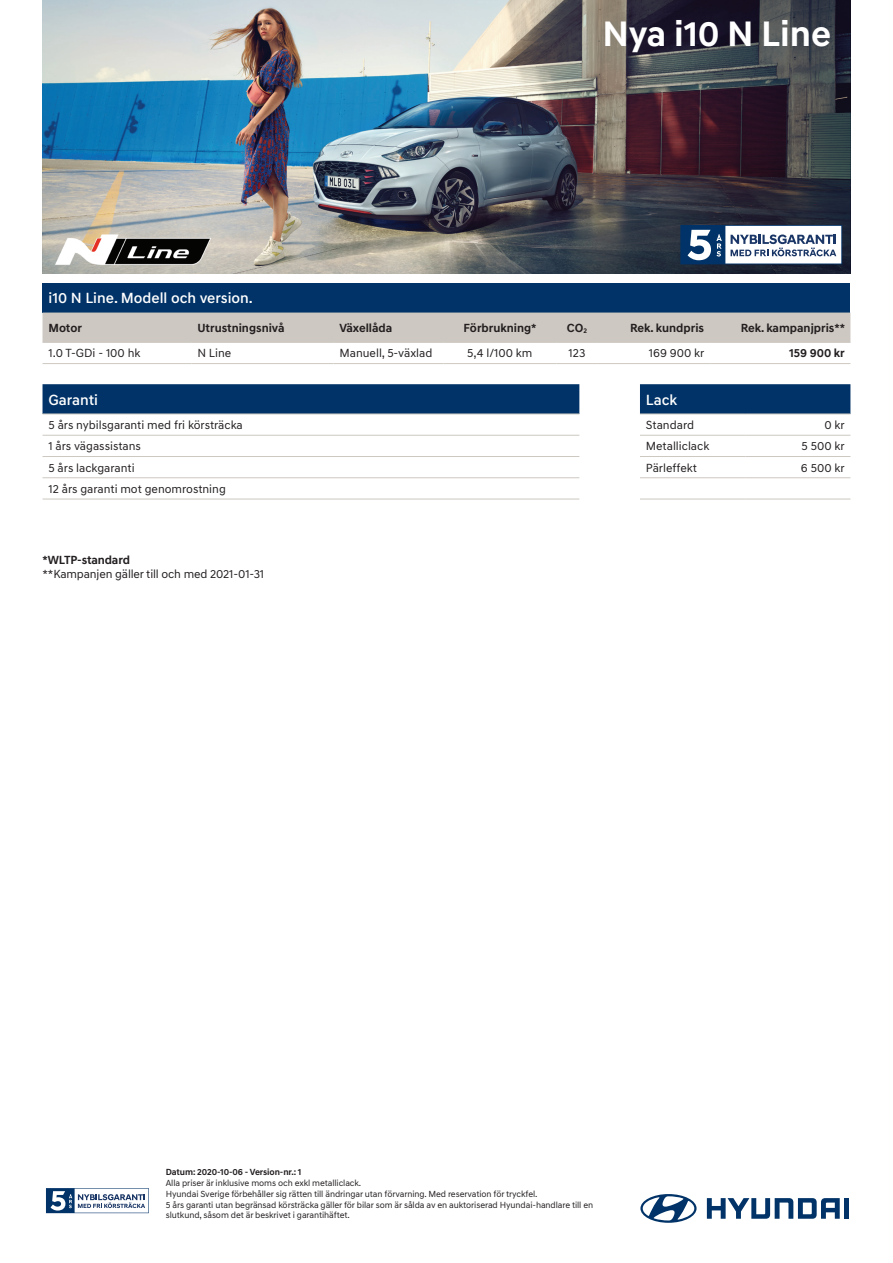
<style>
.page{position:relative;width:893px;height:1263px;background:#fff}
.page>*{position:absolute;margin:0;border:0;box-sizing:border-box;transform-origin:0 0}
.t1{font:700 36px "Hyundai Sans Text";color:#fff}
.t2{font:500 15px "Hyundai Sans Text";color:#fff}
.t3{font:12px "Hyundai Sans Text";color:#231f20}
.t4{font:700 12px "Hyundai Sans Text";color:#231f20}
.t5{font:9px/10.8px "Hyundai Sans Text";letter-spacing:-.01em;color:#231f20}
.t6{font:700 9px "Hyundai Sans Text";letter-spacing:-.01em;color:#231f20}
</style>
<div class="page">
<img style="left:43px;top:0;width:807px;height:273px">
<svg style="left:707px;top:1198px;width:133px;height:21px"></svg>
<div style="left:844px;top:1198px;width:5px;height:21px;background:#013368"></div>
<svg style="left:640px;top:1194px;width:57px;height:29px"></svg>
<div style="left:43px;top:283px;width:807px;height:30px;background:#013368"></div>
<div style="left:43px;top:313px;width:807px;height:29px;background:#cdc8c1"></div>
<hr style="left:43px;top:342px;width:148px;height:1px;background:#cdc8c1">
<hr style="left:191px;top:342px;width:142px;height:1px;background:#cdc8c1">
<hr style="left:333px;top:342px;width:110px;height:1px;background:#cdc8c1">
<hr style="left:443px;top:342px;width:113px;height:1px;background:#cdc8c1">
<hr style="left:556px;top:342px;width:42px;height:1px;background:#cdc8c1">
<hr style="left:598px;top:342px;width:112px;height:1px;background:#cdc8c1">
<hr style="left:710px;top:342px;width:140px;height:1px;background:#cdc8c1">
<hr style="left:43px;top:363px;width:148px;height:1px;background:#cdc8c1">
<hr style="left:191px;top:363px;width:142px;height:1px;background:#cdc8c1">
<hr style="left:333px;top:363px;width:110px;height:1px;background:#cdc8c1">
<hr style="left:443px;top:363px;width:113px;height:1px;background:#cdc8c1">
<hr style="left:556px;top:363px;width:42px;height:1px;background:#cdc8c1">
<hr style="left:598px;top:363px;width:112px;height:1px;background:#cdc8c1">
<hr style="left:710px;top:363px;width:140px;height:1px;background:#cdc8c1">
<svg style="left:680px;top:225px;width:162px;height:39px"></svg>
<img style="left:42px;top:226px;width:183px;height:48px">
<svg style="left:43px;top:384px;width:807px;height:30px;background:#184575"></svg>
<hr style="left:43px;top:414px;width:536px;height:1px;background:#cdc8c1">
<hr style="left:640px;top:414px;width:105px;height:1px;background:#cdc8c1">
<hr style="left:745px;top:414px;width:105px;height:1px;background:#cdc8c1">
<hr style="left:43px;top:435px;width:536px;height:1px;background:#cdc8c1">
<hr style="left:640px;top:435px;width:105px;height:1px;background:#cdc8c1">
<hr style="left:745px;top:435px;width:105px;height:1px;background:#cdc8c1">
<hr style="left:43px;top:456px;width:536px;height:1px;background:#cdc8c1">
<hr style="left:640px;top:456px;width:105px;height:1px;background:#cdc8c1">
<hr style="left:745px;top:456px;width:105px;height:1px;background:#cdc8c1">
<hr style="left:43px;top:477px;width:536px;height:1px;background:#cdc8c1">
<hr style="left:640px;top:477px;width:105px;height:1px;background:#cdc8c1">
<hr style="left:745px;top:477px;width:105px;height:1px;background:#cdc8c1">
<hr style="left:43px;top:499px;width:536px;height:1px;background:#cdc8c1">
<hr style="left:640px;top:499px;width:105px;height:1px;background:#cdc8c1">
<hr style="left:745px;top:499px;width:105px;height:1px;background:#cdc8c1">
<svg style="left:46px;top:1188px;width:103px;height:25px"></svg>
<h1 class="t1" style="left:602px;top:11px;width:230px">Nya i10 N Line</h1>
<h2 class="t2" style="left:49px;top:289px;width:206px">i10 N Line. Modell och version.</h2>
<h3 class="t4" style="left:49px;top:320px;width:35px">Motor</h3>
<h3 class="t4" style="left:197px;top:320px;width:89px">Utrustningsnivå</h3>
<h3 class="t4" style="left:339px;top:320px;width:54px">Växellåda</h3>
<h3 class="t4" style="left:464px;top:320px;width:75px">Förbrukning*</h3>
<h3 class="t4" style="left:567px;top:320px;width:22px">CO<sub>2</sub></h3>
<h3 class="t4" style="left:630px;top:320px;width:76px">Rek. kundpris</h3>
<h3 class="t4" style="left:741px;top:320px;width:106px">Rek. kampanjpris**</h3>
<h3 class="t3" style="left:49px;top:346px;width:93px">1.0 T-GDi - 100 hk</h3>
<h3 class="t3" style="left:197px;top:346px;width:35px">N Line</h3>
<h3 class="t3" style="left:339px;top:346px;width:95px">Manuell, 5-växlad</h3>
<h3 class="t3" style="left:467px;top:346px;width:67px">5,4 l/100 km</h3>
<h3 class="t3" style="left:569px;top:346px;width:18px">123</h3>
<h3 class="t3" style="left:649px;top:346px;width:57px">169 900 kr</h3>
<h3 class="t4" style="left:789px;top:346px;width:57px">159 900 kr</h3>
<h2 class="t2" style="left:49px;top:390px;width:51px">Garanti</h2>
<h2 class="t2" style="left:646px;top:390px;width:33px">Lack</h2>
<h3 class="t3" style="left:49px;top:418px;width:196px">5 års nybilsgaranti med fri körsträcka</h3>
<h3 class="t3" style="left:646px;top:418px;width:50px">Standard</h3>
<h3 class="t3" style="left:824px;top:418px;width:22px">0 kr</h3>
<h3 class="t3" style="left:49px;top:439px;width:94px">1 års vägassistans</h3>
<h3 class="t3" style="left:646px;top:439px;width:65px">Metalliclack</h3>
<h3 class="t3" style="left:802px;top:439px;width:45px">5 500 kr</h3>
<h3 class="t3" style="left:48px;top:460px;width:88px">5 års lackgaranti</h3>
<h3 class="t3" style="left:646px;top:460px;width:53px">Pärleffekt</h3>
<h3 class="t3" style="left:801px;top:460px;width:45px">6 500 kr</h3>
<h3 class="t3" style="left:48px;top:481px;width:179px">12 års garanti mot genomrostning</h3>
<h3 class="t4" style="left:43px;top:552px;width:89px">*WLTP-standard</h3>
<h3 class="t3" style="left:43px;top:567px;width:223px">**Kampanjen gäller till och med 2021-01-31</h3>
<p class="t6" style="left:166px;top:1166px;width:137px">Datum: 2020-10-06 - Version-nr.: 1</p>
<p class="t5" style="left:166px;top:1177px;width:429px">Alla priser är inklusive moms och exkl metalliclack.<br>Hyundai Sverige förbehåller sig rätten till ändringar utan förvarning. Med reservation för tryckfel.<br>5 års garanti utan begränsad körsträcka gäller för bilar som är sålda av en auktoriserad Hyundai-handlare till en slutkund, såsom det är beskrivet i garantihäftet.</p>
</div>
